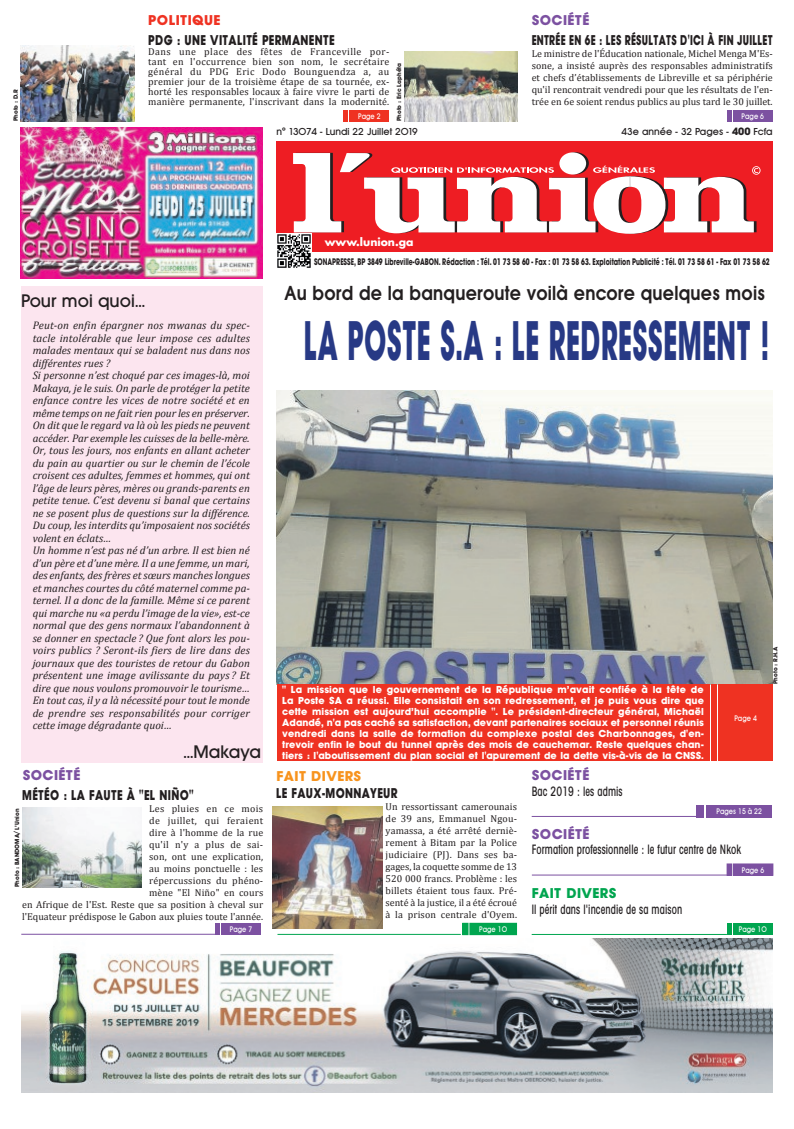
<style>
.page{position:relative;width:794px;height:1129px;background:#fff}
.page>*{position:absolute;margin:0;border:0;box-sizing:border-box;transform-origin:0 0}
.t1{font:700 55px "Avant Garde BQ";letter-spacing:.02em;color:#273985;scale:.5 1}
.t2{font:600 20px "Avant Garde BQ";letter-spacing:.01em;color:#231f20;scale:.9 1}
.t3{font:500 18px "Avant Garde BQ";color:#231f20}
.t4{font:700 14px "Avant Garde BQ";letter-spacing:.03em;color:#231f20;scale:.8 1}
.t5{font:700 14px "Avant Garde BQ";letter-spacing:.03em;color:#231f20;scale:.7 1}
.t6{font:700 14px "Avant Garde BQ";letter-spacing:.03em;color:#7c51a1}
.t7{font:700 14px "Avant Garde BQ";letter-spacing:.03em;color:#f7931d}
.t8{font:700 14px "Avant Garde BQ";letter-spacing:.03em;color:#00a54f}
.t9{font:700 14px "Avant Garde BQ";letter-spacing:.03em;color:#ef3222}
.t10{font:500 condensed 13px "Avant Garde";letter-spacing:.01em;color:#231f20;scale:.8 1}
.t11{font:italic 11px/12.5px "Cambria";color:#231f20}
.t12{font:700 10.8px "Futura";color:#fff}
.t13{font:10px/12px "Cambria";letter-spacing:.01em;color:#231f20;text-align:justify}
.t14{font:700 10px/11px "Avant Garde BQ";color:#fff;text-align:justify}
.t15{font:500 10px "Avant Garde BQ";color:#231f20}
.t16{font:700 9px "Avant Garde";color:#231f20;scale:.69 1}
.t17{font:500 8px "Avant Garde BQ";letter-spacing:.005em;color:#fff;scale:.85 1}
.t18{font:700 6px "Avant Garde BQ";color:#231f20}
.s1{font-family:"Avant Garde";font-weight:700}
</style>
<div class="page">
<div style="left:276px;top:141px;width:496px;height:111px;background:#ee1d23"></div>
<svg style="left:293px;top:153px;width:467px;height:81px"></svg>
<img style="left:276px;top:233px;width:35px;height:35px">
<div style="left:21px;top:286px;width:241px;height:477px;background:#fce5ef"></div>
<div style="left:733px;top:110px;width:39px;height:11px;background:#7c51a1"></div>
<hr style="left:727px;top:110px;width:4px;height:11px;background:#7c51a1">
<img style="left:404px;top:51px;width:113px;height:70px">
<div style="left:350px;top:110px;width:39px;height:11px;background:#ef3222"></div>
<div style="left:343px;top:110px;width:5px;height:11px;background:#ef3222"></div>
<img style="left:21px;top:46px;width:113px;height:75px">
<div style="left:221px;top:922px;width:40px;height:12px;background:#7c51a1"></div>
<hr style="left:215px;top:922px;width:4px;height:12px;background:#7c51a1">
<img style="left:23px;top:807px;width:119px;height:80px">
<div style="left:470px;top:923px;width:46px;height:11px;background:#00a54f"></div>
<div style="left:469px;top:922px;width:48px;height:12px;border:1px solid #00a54f"></div>
<div style="left:463px;top:923px;width:5px;height:11px;background:#00a54f"></div>
<div style="left:462px;top:922px;width:6px;height:12px;border:1px solid #00a54f"></div>
<img style="left:272px;top:806px;width:111px;height:122px">
<img style="left:276px;top:390px;width:496px;height:294px">
<div style="left:276px;top:684px;width:433px;height:76px;background:#ef3222"></div>
<div style="left:711px;top:684px;width:5px;height:76px;background:#ef3222"></div>
<div style="left:718px;top:684px;width:55px;height:76px;background:#ef3222"></div>
<div style="left:706px;top:805px;width:66px;height:12px;background:#7c51a1"></div>
<div style="left:696px;top:805px;width:7px;height:12px;background:#7c51a1"></div>
<hr style="left:531px;top:816px;width:165px;height:1px;background:#7c51a1">
<div style="left:733px;top:863px;width:40px;height:12px;background:#7c51a1"></div>
<div style="left:732px;top:863px;width:41px;height:12px;border:1px solid #7c51a1"></div>
<hr style="left:727px;top:863px;width:4px;height:12px;background:#7c51a1">
<div style="left:726px;top:863px;width:6px;height:12px;border:1px solid #7c51a1"></div>
<hr style="left:532px;top:874px;width:195px;height:1px;background:#7c51a1">
<div style="left:733px;top:923px;width:39px;height:11px;background:#00a54f"></div>
<hr style="left:727px;top:923px;width:4px;height:11px;background:#00a54f">
<hr style="left:531px;top:934px;width:196px;height:1px;background:#00a54f">
<hr style="left:277px;top:933px;width:184px;height:1px;background:#00a54f">
<hr style="left:21px;top:933px;width:195px;height:1px;background:#7c51a1">
<img style="left:21px;top:128px;width:241px;height:150px">
<img style="left:21px;top:938px;width:751px;height:153px">
<p class="t18" style="left:12px;top:121px;width:33px;rotate:-90deg">Photo : D.R</p>
<p class="t9" style="left:148px;top:12px;width:74px">POLITIQUE</p>
<p class="t4" style="left:148px;top:32px;width:234px">PDG : UNE VITALITÉ PERMANENTE</p>
<p class="t13" style="left:148px;top:47px;width:243px;line-height:10px">Dans une place des fêtes de Franceville por&shy;tant en l'occurrence bien son nom, le secrétaire général du PDG Eric Dodo Bounguendza a, au premier jour de la troisième étape de sa tournée, ex&shy;horté les responsables locaux à faire vivre le parti de manière permanente, l'inscrivant dans la modernité.</p>
<p class="t17" style="left:358px;top:111px;width:28px">Page 2</p>
<p class="t18" style="left:395px;top:121px;width:60px;rotate:-90deg">Photo : Eric Laphéta</p>
<p class="t6" style="left:531px;top:12px;width:59px">SOCIÉTÉ</p>
<p class="t5" style="left:531px;top:32px;width:346px">ENTRÉE EN 6E : LES RÉSULTATS D'ICI À FIN JUILLET</p>
<p class="t13" style="left:531px;top:48px;width:242px">Le ministre de l'Éducation nationale, Michel Menga M'Es&shy;sone, a insisté auprès des responsables administratifs et chefs d’établissements de Libreville et sa périphérie qu'il rencontrait vendredi pour que les résultats de l'en&shy;trée en 6e soient rendus publics au plus tard le 30 juillet.</p>
<p class="t17" style="left:741px;top:111px;width:28px">Page 6</p>
<p class="t15" style="left:276px;top:125px;width:143px">n° 13074 - Lundi 22 Juillet 2019</p>
<p class="t15" style="left:621px;top:125px;width:153px">43e année - 32 Pages - <span class="s1">400</span> Fcfa</p>
<p class="t12" style="left:325px;top:234px;width:90px">www.lunion.ga</p>
<p class="t16" style="left:314px;top:255px;width:662px">SONAPRESSE, BP 3849 Libreville-GABON. Rédaction : Tél. 01 73 58 60 - Fax : 01 73 58 63. Exploitation Publicité : Tél. 01 73 58 61 - Fax 01 73 58 62</p>
<h3 class="t3" style="left:21px;top:290px;width:126px">Pour moi quoi...</h3>
<p class="t11" style="left:33px;top:318px;width:219px">Peut-on enfin épargner nos mwanas du spec&shy;tacle intolérable que leur impose ces adultes malades mentaux qui se baladent nus dans nos différentes rues ?<br>Si personne n’est choqué par ces images-là, moi Makaya, je le suis. On parle de protéger la petite enfance contre les vices de notre société et en même temps on ne fait rien pour les en préserver.<br>On dit que le regard va là où les pieds ne peuvent accéder. Par exemple les cuisses de la belle-mère.<br>Or, tous les jours, nos enfants en allant acheter du pain au quartier ou sur le chemin de l’école croisent ces adultes, femmes et hommes, qui ont l’âge de leurs pères, mères ou grands-parents en petite tenue. C’est devenu si banal que certains ne se posent plus de questions sur la différence.<br>Du coup, les interdits qu’imposaient nos sociétés volent en éclats…<br>Un homme n’est pas né d’un arbre. Il est bien né d’un père et d’une mère. Il a une femme, un mari, des enfants, des frères et sœurs manches longues et manches courtes du côté maternel comme pa&shy;ternel. Il a donc de la famille. Même si ce parent qui marche nu «a perdu l’image de la vie», est-ce normal que des gens normaux l’abandonnent à se donner en spectacle ? Que font alors les pou&shy;voirs publics ? Seront-ils fiers de lire dans des journaux que des touristes de retour du Gabon présentent une image avilissante du pays ? Et dire que nous voulons promouvoir le tourisme… En tout cas, il y a là nécessité pour tout le monde de prendre ses responsabilités pour corriger cette image dégradante quoi…</p>
<p class="t6" style="left:23px;top:766px;width:59px">SOCIÉTÉ</p>
<h3 class="t3" style="left:183px;top:741px;width:79px">...Makaya</h3>
<p class="t4" style="left:22px;top:787px;width:216px">MÉTÉO : LA FAUTE À "EL NIÑO"</p>
<p class="t13" style="left:22px;top:802px;width:242px;text-align:right">Les pluies en ce mois<br>de juillet, qui feraient<br>dire à l'homme de la rue<br>qu'il n'y a plus de sai-<br>son, ont une explication,<br>au moins ponctuelle : les<br>répercussions du phéno-<br>mène "El Niño" en cours<br>en Afrique de l'Est. Reste que sa position à cheval sur l'Equateur prédispose le Gabon aux pluies toute l'année.</p>
<p class="t17" style="left:230px;top:924px;width:28px">Page 7</p>
<p class="t18" style="left:14px;top:887px;width:80px;rotate:-90deg">Photo : BANDOMA/ L’Union</p>
<h2 class="t2" style="left:284px;top:281px;width:535px">Au bord de la banqueroute voilà encore quelques mois</h2>
<h1 class="t1" style="left:304px;top:308px;width:931px">LA POSTE S.A : LE REDRESSEMENT !</h1>
<p class="t14" style="left:282px;top:684px;width:423px">" La mission que le gouvernement de la République m’avait confiée à la tête de La Poste SA a réussi. Elle consistait en son redressement, et je puis vous dire que cette mission est aujourd’hui accomplie ". Le président-directeur général, Michaël Adandé, n'a pas caché sa satisfaction, devant partenaires sociaux et personnel réunis vendredi dans la salle de formation du complexe postal des Charbonnages, d'en&shy;trevoir enfin le bout du tunnel après des mois de cauchemar. Reste quelques chan&shy;tiers : l'aboutissement du plan social et l'apurement de la dette vis-à-vis de la CNSS.</p>
<p class="t17" style="left:734px;top:713px;width:28px">Page 4</p>
<p class="t18" style="left:772px;top:684px;width:39px;rotate:-90deg">Photo : R.H.A</p>
<p class="t7" style="left:276px;top:767px;width:86px">FAIT DIVERS</p>
<p class="t4" style="left:276px;top:784px;width:153px">LE FAUX-MONNAYEUR</p>
<p class="t13" style="left:386px;top:800px;width:133px">Un ressortissant camerounais de 39 ans, Emmanuel Ngou&shy;yamassa, a été arrêté derniè&shy;rement à Bitam par la Police judiciaire (PJ). Dans ses ba&shy;gages, la coquette somme de 13<br>520 000 francs. Problème : les billets étaient tous faux. Pré&shy;senté à la justice, il a été écroué à la prison centrale d'Oyem.</p>
<p class="t17" style="left:479px;top:924px;width:34px">Page 10</p>
<p class="t6" style="left:531px;top:766px;width:59px">SOCIÉTÉ</p>
<p class="t10" style="left:531px;top:782px;width:115px">Bac 2019 : les admis</p>
<p class="t17" style="left:716px;top:806px;width:55px">Pages 15 à 22</p>
<p class="t6" style="left:532px;top:825px;width:59px">SOCIÉTÉ</p>
<p class="t10" style="left:532px;top:841px;width:263px">Formation professionnelle : le futur centre de Nkok</p>
<p class="t8" style="left:531px;top:884px;width:86px">FAIT DIVERS</p>
<p class="t10" style="left:531px;top:900px;width:190px">Il périt dans l'incendie de sa maison</p>
<p class="t17" style="left:742px;top:865px;width:28px">Page 6</p>
<p class="t17" style="left:739px;top:924px;width:34px">Page 10</p>
</div>
